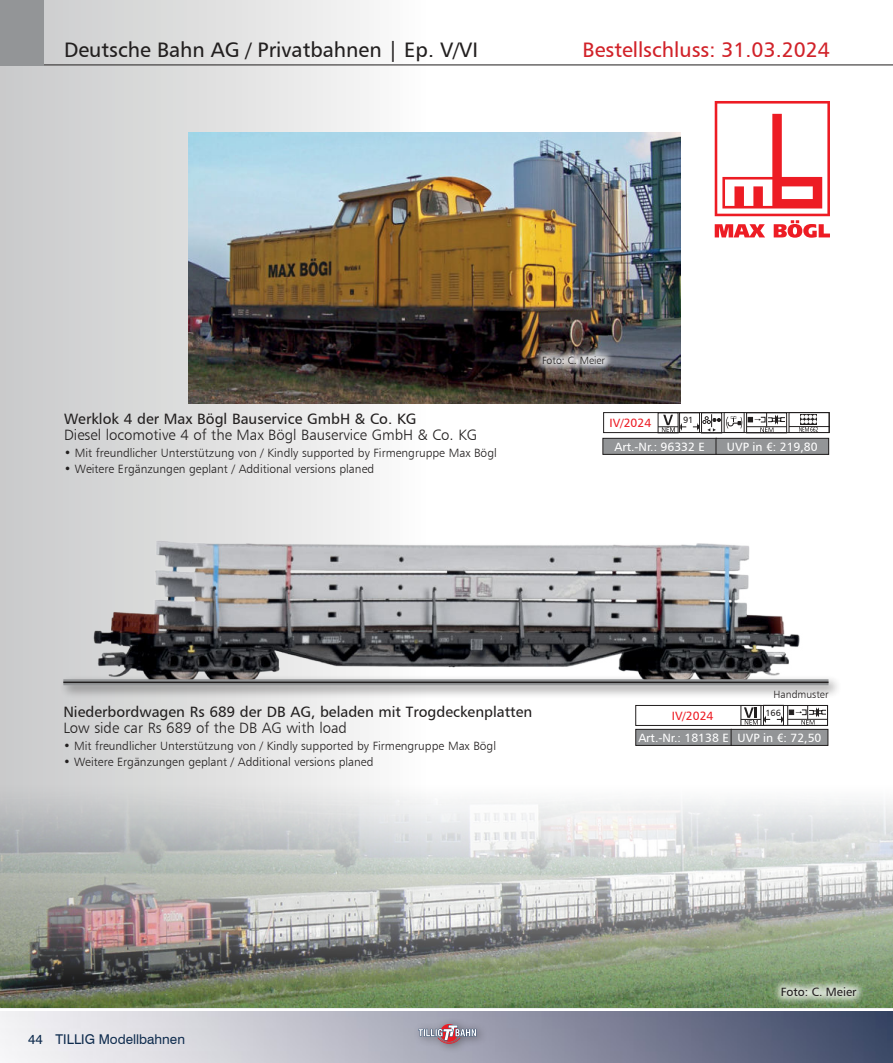
<style>
.page{position:relative;width:893px;height:1063px;background:#fff}
.page>*{position:absolute;margin:0;border:0;box-sizing:border-box;transform-origin:0 0}
.t1{font:21px "Humanist 777 BT Roman B";color:#221f1f}
.t2{font:21px "Humanist 777 BT Roman B";color:#d12229}
.t3{font:15px "Humanist 777 BT Roman B";color:#221f1f}
.t4{font:15px "Humanist 777 BT Light B";color:#221f1f}
.t5{font:13.5px "Swiss 721 BT";color:#0f2c4e}
.t6{font:12px "Humanist 777 BT Light B";color:#221f1f}
.t7{font:12px "Humanist 777 BT Roman B";color:#fff}
.t8{font:12px "Humanist 777 BT Roman B";color:#ed1c24}
.t9{font:12px "Humanist 777 BT Roman B";color:#221f1f}
.t10{font:10.5px "Humanist 777 BT Light B";color:#221f1f}
.t11{font:9px "Humanist 777 BT Roman B";color:#221f1f}
</style>
<div class="page">
<img style="left:0;top:0;width:893px;height:784px">
<img style="left:0;top:1011px;width:893px;height:52px">
<div style="left:412px;top:1017px;width:75px;height:38px;background:#221f1f;opacity:.5"></div>
<svg style="left:418px;top:1024px;width:58px;height:20px"></svg>
<hr style="left:0;top:64px;width:893px;height:1px;background:#221f1f">
<img style="left:92px;top:500px;width:710px;height:175px">
<div style="left:0;top:0;width:43px;height:65px;background:#939597"></div>
<div style="left:603px;top:412px;width:226px;height:21px;border:1px solid #221f1f"></div>
<div style="left:603px;top:438px;width:113px;height:16px;background:#939597"></div>
<div style="left:603px;top:438px;width:114px;height:17px;border:1px solid #221f1f"></div>
<div style="left:716px;top:438px;width:113px;height:16px;background:#939597"></div>
<div style="left:716px;top:438px;width:113px;height:17px;border:1px solid #221f1f"></div>
<div style="left:658px;top:413px;width:20px;height:20px;border:1px solid #221f1f"></div>
<div style="left:679px;top:413px;width:21px;height:20px;border:1px solid #221f1f"></div>
<svg style="left:658px;top:415px;width:28px;height:17px"></svg>
<div style="left:746px;top:413px;width:41px;height:20px;border:1px solid #221f1f"></div>
<hr style="left:747px;top:426px;width:40px;height:1px;background:#221f1f">
<div style="left:701px;top:413px;width:21px;height:20px;border:1px solid #221f1f"></div>
<svg style="left:748px;top:412px;width:81px;height:21px"></svg>
<div style="left:724px;top:412px;width:20px;height:21px;border:1px solid #221f1f"></div>
<svg style="left:693px;top:414px;width:49px;height:18px"></svg>
<div style="left:635px;top:705px;width:193px;height:21px;border:1px solid #221f1f"></div>
<div style="left:636px;top:729px;width:95px;height:16px;background:#939597"></div>
<div style="left:635px;top:729px;width:97px;height:17px;border:1px solid #221f1f"></div>
<div style="left:731px;top:729px;width:97px;height:16px;background:#939597"></div>
<div style="left:731px;top:729px;width:97px;height:17px;border:1px solid #221f1f"></div>
<div style="left:741px;top:705px;width:20px;height:21px;border:1px solid #221f1f"></div>
<div style="left:763px;top:705px;width:21px;height:21px;border:1px solid #221f1f"></div>
<svg style="left:741px;top:707px;width:29px;height:18px"></svg>
<svg style="left:777px;top:717px;width:6px;height:5px"></svg>
<div style="left:787px;top:705px;width:41px;height:21px;border:1px solid #221f1f"></div>
<svg style="left:789px;top:705px;width:37px;height:20px"></svg>
<hr style="left:788px;top:719px;width:40px;height:1px;background:#221f1f">
<div style="left:59px;top:675px;width:783px;height:24px;background:#221f1f;opacity:.5"></div>
<svg style="left:63px;top:679px;width:765px;height:6px;background:#898b8c"></svg>
<hr style="left:63px;top:682px;width:765px;height:1px;background:#221f1f">
<svg style="left:715px;top:101px;width:115px;height:137px"></svg>
<img style="left:189px;top:133px;width:491px;height:270px">
<div style="left:533px;top:346px;width:82px;height:28px;background:#fff;opacity:.75"></div>
<img style="left:0;top:784px;width:893px;height:224px">
<div style="left:772px;top:977px;width:94px;height:28px;background:#fff;opacity:.75"></div>
<h1 class="t1" style="left:64px;top:37px;width:416px">Deutsche Bahn AG / Privatbahnen | Ep. V/VI</h1>
<h1 class="t2" style="left:583px;top:37px;width:249px">Bestellschluss: 31.03.2024</h1>
<p class="t3" style="left:64px;top:409px;width:354px">Werklok 4 der Max Bögl Bauservice GmbH &amp; Co. KG</p>
<p class="t4" style="left:64px;top:426px;width:414px">Diesel locomotive 4 of the Max Bögl Bauservice GmbH &amp; Co. KG</p>
<p class="t6" style="left:64px;top:445px;width:434px">• Mit freundlicher Unterstützung von / Kindly supported by Firmengruppe Max Bögl</p>
<p class="t6" style="left:64px;top:462px;width:312px">• Weitere Ergänzungen geplant / Additional versions planed</p>
<p class="t10" style="left:542px;top:354px;width:64px">Foto: C. Meier</p>
<p class="t8" style="left:610px;top:416px;width:43px">IV/2024</p>
<p class="t11" style="left:683px;top:415px;width:12px">91</p>
<p class="t7" style="left:614px;top:439px;width:92px">Art.-Nr.: 96332 E</p>
<p class="t7" style="left:727px;top:439px;width:92px">UVP in €: 219,80</p>
<p class="t3" style="left:63px;top:702px;width:470px">Niederbordwagen Rs 689 der DB AG, beladen mit Trogdeckenplatten</p>
<p class="t4" style="left:63px;top:719px;width:285px">Low side car Rs 689 of the DB AG with load</p>
<p class="t6" style="left:63px;top:738px;width:434px">• Mit freundlicher Unterstützung von / Kindly supported by Firmengruppe Max Bögl</p>
<p class="t6" style="left:63px;top:755px;width:312px">• Weitere Ergänzungen geplant / Additional versions planed</p>
<p class="t10" style="left:774px;top:690px;width:56px">Handmuster</p>
<p class="t8" style="left:672px;top:709px;width:43px">IV/2024</p>
<p class="t11" style="left:765px;top:709px;width:17px">166</p>
<p class="t7" style="left:638px;top:730px;width:185px">Art.-Nr.: 18138 E UVP in €: 72,50</p>
<p class="t5" style="left:28px;top:1031px;width:159px">44 TILLIG Modellbahnen</p>
<p class="t9" style="left:781px;top:984px;width:77px">Foto: C. Meier</p>
</div>
